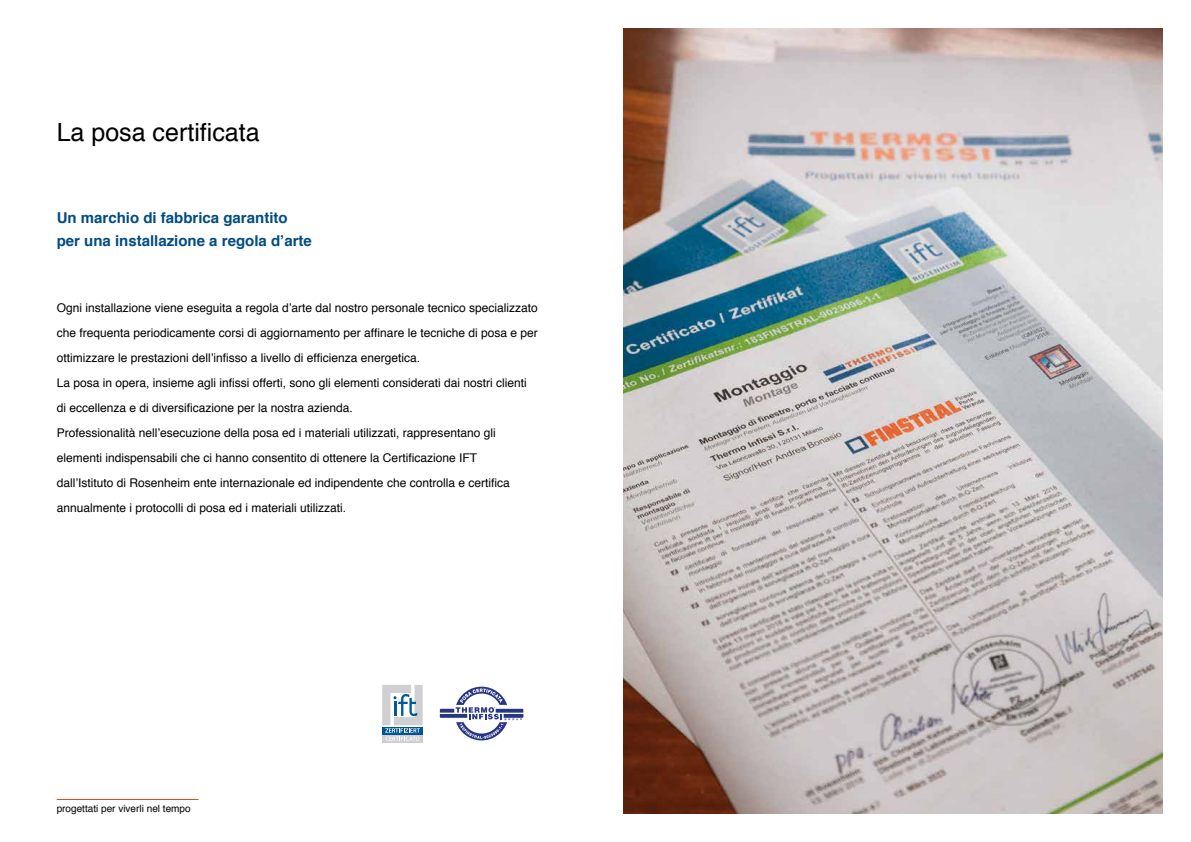
<style>
.page{position:relative;width:1191px;height:842px;background:#fff}
.page>*{position:absolute;margin:0;border:0;box-sizing:border-box;transform-origin:0 0}
.t1{font:25px "Helvetica";color:#000}
.t2{font:700 15px/23px "Helvetica";color:#004c84}
.t3{font:12px/25px "Helvetica";color:#000}
.t4{font:10px "Helvetica";color:#000}
</style>
<div class="page">
<img style="left:624px;top:28px;width:538px;height:786px">
<svg style="left:440px;top:687px;width:83px;height:53px"></svg>
<div style="left:382px;top:735px;width:41px;height:7px;background:#d0ced1"></div>
<svg style="left:382px;top:685px;width:41px;height:56px"></svg>
<hr style="left:57px;top:799px;width:141px;height:1px;background:#e24912">
<h1 class="t1" style="left:57px;top:113px;width:204px">La posa certificata</h1>
<p class="t2" style="left:57px;top:207px;width:257px">Un marchio di fabbrica garantito per una installazione a regola d’arte</p>
<p class="t3" style="left:57px;top:296px;width:482px">Ogni installazione viene eseguita a regola d’arte dal nostro personale tecnico specializzato che frequenta periodicamente corsi di aggiornamento per affinare le tecniche di posa e per ottimizzare le prestazioni dell’infisso a livello di efficienza energetica.<br>La posa in opera, insieme agli infissi offerti, sono gli elementi considerati dai nostri clienti di eccellenza e di diversificazione per la nostra azienda.<br>Professionalità nell’esecuzione della posa ed i materiali utilizzati, rappresentano gli elementi indispensabili che ci hanno consentito di ottenere la Certificazione IFT<br>dall’Istituto di Rosenheim ente internazionale ed indipendente che controlla e certifica annualmente i protocolli di posa ed i materiali utilizzati.</p>
<p class="t4" style="left:57px;top:800px;width:135px">progettati per viverli nel tempo</p>
</div>
